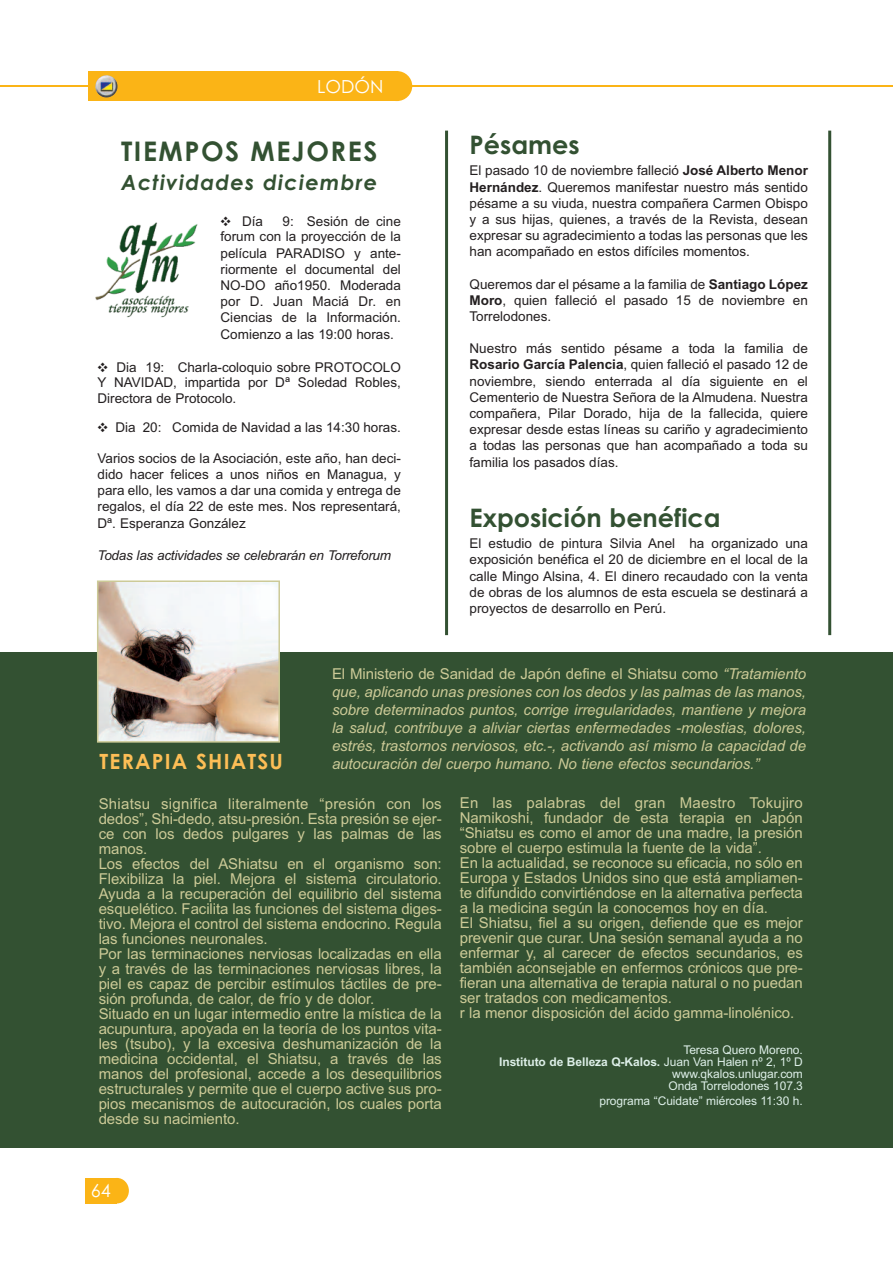
<style>
.page{position:relative;width:893px;height:1263px;background:#fff}
.page>*{position:absolute;margin:0;border:0;box-sizing:border-box;transform-origin:0 0}
.t1{font:700 27px "Century Gothic";letter-spacing:.055em;color:#335132}
.t2{font:700 25.5px "Century Gothic";color:#335132}
.t3{font:italic 700 21px "Century Gothic";letter-spacing:.055em;color:#335132}
.t4{font:700 21px "Century Gothic";letter-spacing:.055em;color:#fdbe56}
.t5{font:18px "Century Gothic";color:#fff}
.t6{font:15px/15px "Arial";letter-spacing:-.005em;color:#ccca97}
.t7{font:italic 15px/18px "Arial";letter-spacing:-.005em;color:#ccca97;text-align:justify}
.t8{font:13.5px/16.2px "Arial";color:#231f20;text-align:justify}
.t9{font:italic 13.5px "Arial";letter-spacing:-.015em;color:#231f20}
.t10{font:12px/12px "Arial";letter-spacing:-.005em;color:#ddefe8;text-align:right}
.s1{font-family:"Monotype Sorts"}
.s2{font-weight:700}
.s3{font-style:normal}
</style>
<div class="page">
<div style="left:105px;top:1178px;width:24px;height:25px;background:#fbb416;border-radius:50%"></div>
<div style="left:85px;top:1178px;width:32px;height:25px;background:#fbb416"></div>
<hr style="left:0;top:85px;width:893px;height:2px;background:#fbb416">
<div style="left:381px;top:71px;width:31px;height:30px;background:#fbb416;border-radius:50%"></div>
<div style="left:88px;top:71px;width:309px;height:30px;background:#fbb416"></div>
<img style="left:95px;top:75px;width:23px;height:23px">
<div style="left:0;top:652px;width:893px;height:495px;background:#335132"></div>
<img style="left:95px;top:222px;width:103px;height:96px">
<hr style="left:828px;top:131px;width:3px;height:504px;background:#335132">
<hr style="left:445px;top:131px;width:3px;height:504px;background:#335132">
<img style="left:100px;top:583px;width:177px;height:157px">
<div style="left:97px;top:580px;width:183px;height:163px;border:2px solid #ccca97"></div>
<p class="t5" style="left:317px;top:76px;width:68px">LODÓN</p>
<h1 class="t1" style="left:121px;top:136px;width:258px">TIEMPOS MEJORES</h1>
<h3 class="t3" style="left:121px;top:170px;width:257px">Actividades diciembre</h3>
<p class="t8" style="left:221px;top:213px;width:44px"><span class="s1">❖</span> Día</p>
<p class="t8" style="left:221px;top:213px;width:182px;text-indent:62px">9: Sesión de cine forum con la proyección de la película PARADISO y ante&shy;riormente el documental del NO-DO año1950. Moderada por D. Juan Maciá Dr. en Ciencias de la Información.<br>Comienzo a las 19:00 horas.</p>
<p class="t8" style="left:98px;top:359px;width:305px;line-height:15.8px"><span class="s1">❖</span> Dia 19: Charla-coloquio sobre PROTOCOLO Y NAVIDAD, impartida por Dª Soledad Robles, Directora de Protocolo.</p>
<p class="t8" style="left:98px;top:419px;width:305px"><span class="s1">❖</span> Dia 20: Comida de Navidad a las 14:30 horas.</p>
<p class="t8" style="left:98px;top:450px;width:305px">Varios socios de la Asociación, este año, han deci&shy;dido hacer felices a unos niños en Managua, y para ello, les vamos a dar una comida y entrega de regalos, el día 22 de este mes. Nos representará, Dª. Esperanza González</p>
<p class="t9" style="left:98px;top:547px;width:295px">Todas las actividades se celebrarán en Torreforum</p>
<h2 class="t2" style="left:470px;top:130px;width:112px">Pésames</h2>
<p class="t8" style="left:470px;top:163px;width:340px">El pasado 10 de noviembre falleció <span class="s2">José Alberto Menor Hernández</span>. Queremos manifestar nuestro más sentido pésame a su viuda, nuestra compañera Carmen Obispo y a sus hijas, quienes, a través de la Revista, desean expresar su agradecimiento a todas las personas que les han acompañado en estos difíciles momentos.</p>
<p class="t8" style="left:470px;top:276px;width:340px">Queremos dar el pésame a la familia de <span class="s2">Santiago López Moro</span>, quien falleció el pasado 15 de noviembre en Torrelodones.</p>
<p class="t8" style="left:470px;top:340px;width:340px">Nuestro más sentido pésame a toda la familia de <span class="s2">Rosario García Palencia</span>, quien falleció el pasado 12 de noviembre, siendo enterrada al día siguiente en el Cementerio de Nuestra Señora de la Almudena. Nuestra compañera, Pilar Dorado, hija de la fallecida, quiere expresar desde estas líneas su cariño y agradecimiento a todas las personas que han acompañado a toda su familia los pasados días.</p>
<h2 class="t2" style="left:470px;top:503px;width:253px">Exposición benéfica</h2>
<p class="t8" style="left:469px;top:535px;width:340px">El estudio de pintura Silvia Anel ha organizado una exposición benéfica el 20 de diciembre en el local de la calle Mingo Alsina, 4. El dinero recaudado con la venta de obras de los alumnos de esta escuela se destinará a proyectos de desarrollo en Perú.</p>
<h3 class="t4" style="left:100px;top:749px;width:185px">TERAPIA SHIATSU</h3>
<p class="t7" style="left:332px;top:665px;width:476px"><span class="s3">El Ministerio de Sanidad de Japón define el Shiatsu como</span> “Tratamiento que, aplicando unas presiones con los dedos y las palmas de las manos, sobre determinados puntos, corrige irregularidades, mantiene y mejora la salud, contribuye a aliviar ciertas enfermedades -molestias, dolores, estrés, trastornos nerviosos, etc.-, activando así mismo la capacidad de autocuración del cuerpo humano. No tiene efectos secundarios.”</p>
<p class="t6" style="left:99px;top:796px;width:345px">Shiatsu significa literalmente “presión con los dedos”, Shi-dedo, atsu-presión. Esta presión se ejer&shy;ce con los dedos pulgares y las palmas de las manos.<br>Los efectos del AShiatsu en el organismo son:<br>Flexibiliza la piel. Mejora el sistema circulatorio.<br>Ayuda a la recuperación del equilibrio del sistema esquelético. Facilita las funciones del sistema diges&shy;tivo. Mejora el control del sistema endocrino. Regula las funciones neuronales.<br>Por las terminaciones nerviosas localizadas en ella y a través de las terminaciones nerviosas libres, la piel es capaz de percibir estímulos táctiles de pre&shy;sión profunda, de calor, de frío y de dolor.<br>Situado en un lugar intermedio entre la mística de la acupuntura, apoyada en la teoría de los puntos vita&shy;les (tsubo), y la excesiva deshumanización de la medicina occidental, el Shiatsu, a través de las manos del profesional, accede a los desequilibrios estructurales y permite que el cuerpo active sus pro&shy;pios mecanismos de autocuración, los cuales porta desde su nacimiento.</p>
<p class="t6" style="left:460px;top:795px;width:345px">En las palabras del gran Maestro Tokujiro Namikoshi, fundador de esta terapia en Japón “Shiatsu es como el amor de una madre, la presión sobre el cuerpo estimula la fuente de la vida”.<br>En la actualidad, se reconoce su eficacia, no sólo en Europa y Estados Unidos sino que está ampliamen&shy;te difundido convirtiéndose en la alternativa perfecta a la medicina según la conocemos hoy en día.<br>El Shiatsu, fiel a su origen, defiende que es mejor prevenir que curar. Una sesión semanal ayuda a no enfermar y, al carecer de efectos secundarios, es también aconsejable en enfermos crónicos que pre&shy;fieran una alternativa de terapia natural o no puedan ser tratados con medicamentos.<br>r la menor disposición del ácido gamma-linolénico.</p>
<p class="t10" style="left:499px;top:1044px;width:305px">Teresa Quero Moreno.<br><span class="s2">Instituto de Belleza Q-Kalos.</span> Juan Van Halen nº 2, 1º D www.qkalos.unlugar.com<br>Onda Torrelodones 107.3</p>
<p class="t10" style="left:599px;top:1095px;width:205px">programa “Cuidate” miércoles 11:30 h.</p>
<p class="t5" style="left:91px;top:1180px;width:21px">64</p>
</div>
